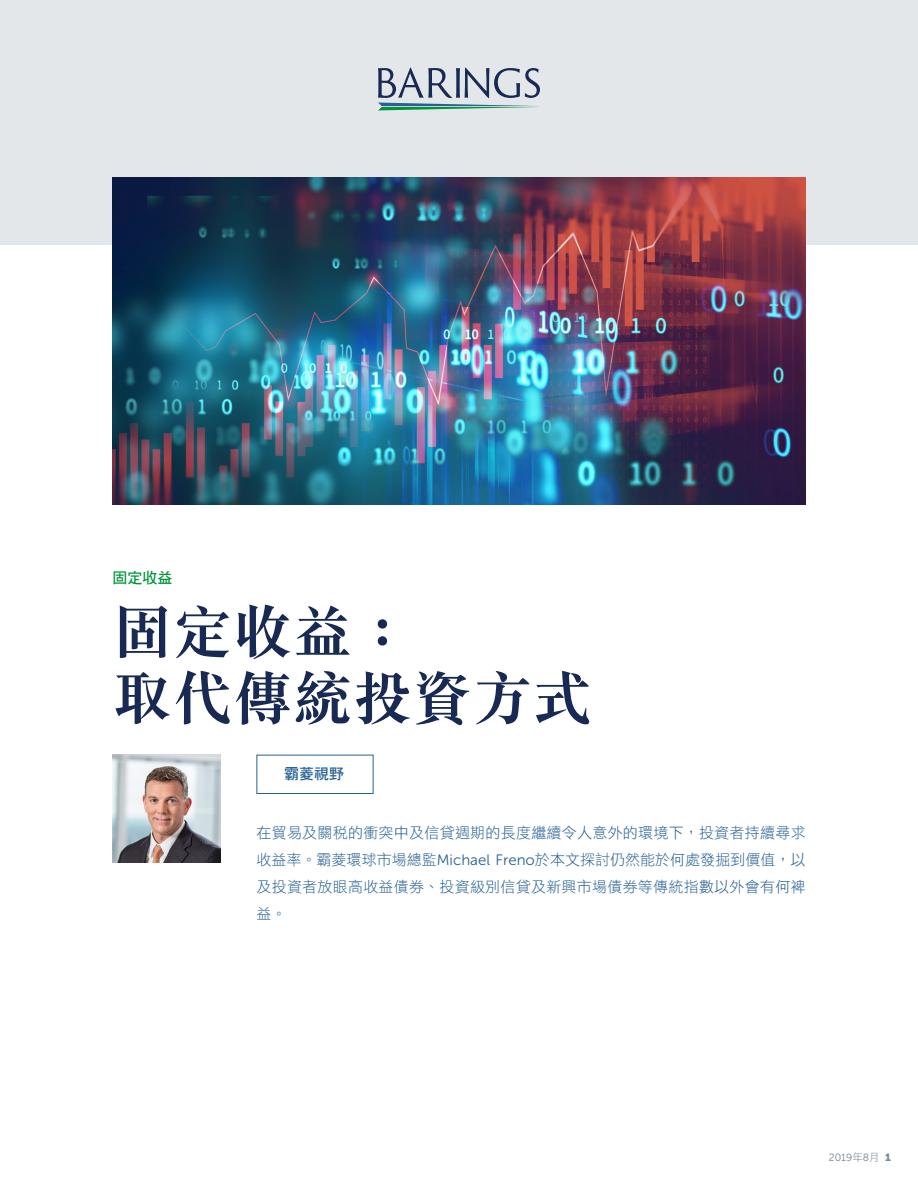
<style>
.page{position:relative;width:918px;height:1188px;background:#fff}
.page>*{position:absolute;margin:0;border:0;box-sizing:border-box;transform-origin:0 0}
.t1{font:700 60px/66px "M Sung HK";color:#182a54}
.t2{font:15px/27px "DF Hei HK W3";letter-spacing:.02em;color:#276092;text-align:justify}
.t3{font:15px "DF Hei HK W7";color:#276092}
.t4{font:15px "DF Hei HK W7";color:#00953b}
.t5{font:10.5px "Museo Sans 300";color:#768693}
.s1{font-family:"Museo Sans 300"}
.s2{font-family:"DF Hei HK W3"}
.s3{font-family:"Museo Sans 900"}
</style>
<div class="page">
<div style="left:0;top:0;width:918px;height:245px;background:#e4e7e9"></div>
<svg style="left:378px;top:67px;width:162px;height:43px"></svg>
<div style="left:256px;top:755px;width:118px;height:39px;border:1px solid #276092"></div>
<img style="left:112px;top:178px;width:694px;height:326px">
<img style="left:112px;top:755px;width:108px;height:108px">
<p class="t4" style="left:112px;top:569px;width:61px">固定收益</p>
<p class="t1" style="left:112px;top:597px;width:481px">固定收益：<br>取代傳統投資方式</p>
<p class="t3" style="left:284px;top:765px;width:61px">霸菱視野</p>
<p class="t2" style="left:256px;top:819px;width:551px">在貿易及關稅的衝突中及信貸週期的長度繼續令人意外的環境下，投資者持續尋求收益率。霸菱環球市場總監<span class="s1">Michael Freno</span>於本文探討仍然能於何處發掘到價值，以及投資者放眼高收益債券、投資級別信貸及新興市場債券等傳統指數以外會有何裨益。</p>
<p class="t5" style="left:829px;top:1152px;width:64px">2019<span class="s2">年</span>8<span class="s2">月</span> <span class="s3">1</span></p>
</div>
